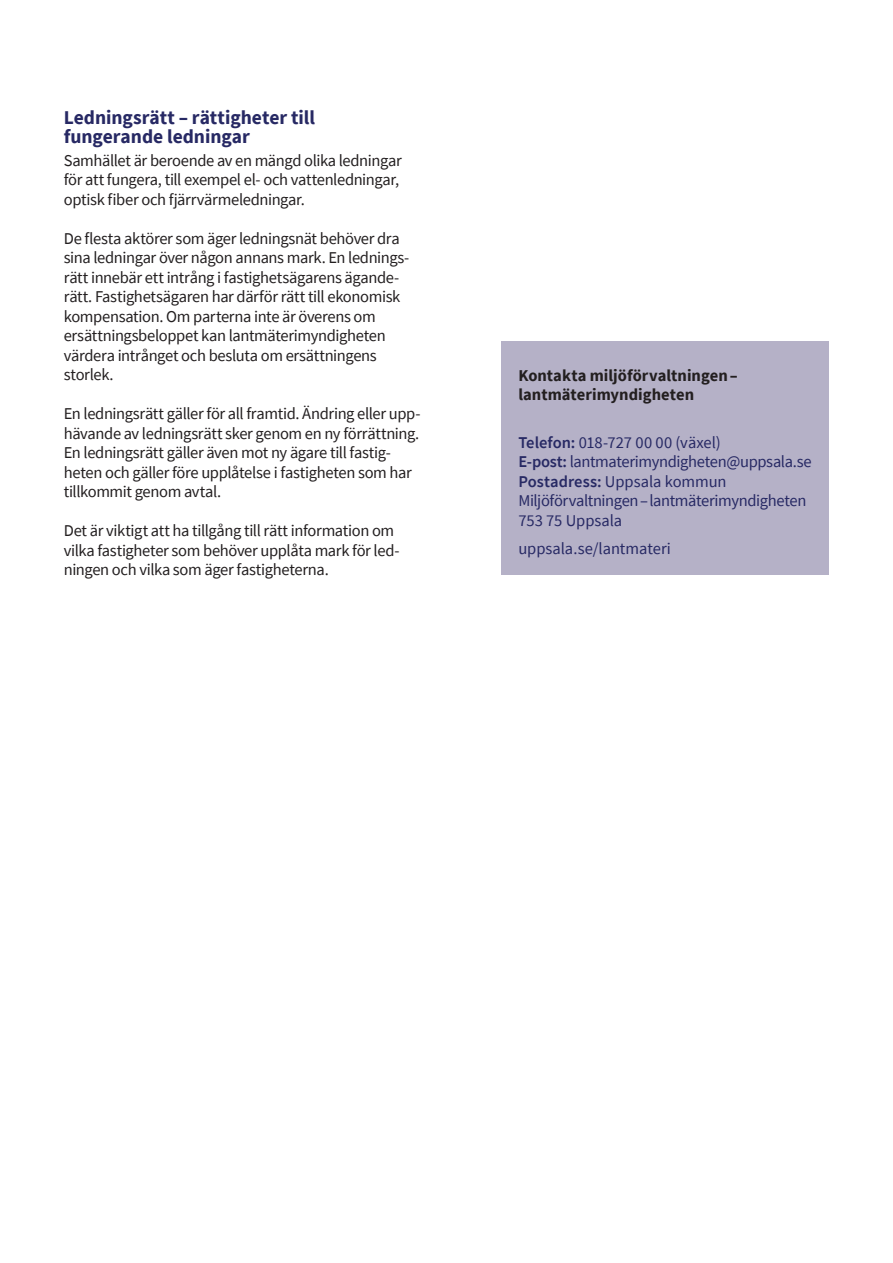
<style>
.page{position:relative;width:893px;height:1263px;background:#fff}
.page>*{position:absolute;margin:0;border:0;box-sizing:border-box;transform-origin:0 0}
.Mellanrubrik_13_bold{font:700 19.5px/19.5px "Source Sans Pro";color:#272964}
.Brödtext_11_13{font:16.5px/19.5px "Source Sans Pro";letter-spacing:-.02em;color:#231f20}
.Faktaruta_bröd{font:16.5px/19.5px "Source Sans Pro";letter-spacing:-.02em;color:#272964}
.Faktaruta_rubrik{font:700 16.5px/19.5px "Source Sans Pro";color:#231f20}
.s1{font-weight:600}
</style>
<div class="page">
<div style="left:501px;top:341px;width:328px;height:234px;background:#b5b1c7"></div>
<p class="Mellanrubrik_13_bold" style="left:64px;top:107px;width:253px">Ledningsrätt – rättigheter till fungerande ledningar</p>
<p class="Brödtext_11_13" style="left:64px;top:150px;width:339px">Samhället är beroende av en mängd olika ledningar för att fungera, till exempel el- och vattenledningar, optisk fiber och fjärrvärmeledningar.</p>
<p class="Brödtext_11_13" style="left:64px;top:228px;width:347px">De flesta aktörer som äger ledningsnät behöver dra sina ledningar över någon annans mark. En lednings&shy;rätt innebär ett intrång i fastighetsägarens ägande&shy;rätt. Fastighetsägaren har därför rätt till ekonomisk kompensation. Om parterna inte är överens om ersättningsbeloppet kan lantmäterimyndigheten</p>
<p class="Brödtext_11_13" style="left:64px;top:345px;width:314px">värdera intrånget och besluta om ersättningens</p>
<p class="Brödtext_11_13" style="left:64px;top:365px;width:51px">storlek.</p>
<p class="Brödtext_11_13" style="left:64px;top:404px;width:358px">En ledningsrätt gäller för all framtid. Ändring eller upp&shy;hävande av ledningsrätt sker genom en ny förrättning.<br>En ledningsrätt gäller även mot ny ägare till fastig&shy;heten och gäller före upplåtelse i fastigheten som har tillkommit genom avtal.</p>
<p class="Brödtext_11_13" style="left:64px;top:521px;width:332px">Det är viktigt att ha tillgång till rätt information om</p>
<p class="Brödtext_11_13" style="left:64px;top:540px;width:337px">vilka fastigheter som behöver upplåta mark för led&shy;ningen och vilka som äger fastigheterna.</p>
<p class="Faktaruta_rubrik" style="left:518px;top:365px;width:221px">Kontakta miljöförvaltningen– lantmäterimyndigheten</p>
<p class="Faktaruta_bröd" style="left:518px;top:432px;width:295px"><span class="s1">Telefon:</span> 018-727 00 00 (växel)<br><span class="s1">E-post:</span> lantmaterimyndigheten@uppsala.se <span class="s1">Postadress:</span> Uppsala kommun Miljöförvaltningen–lantmäterimyndigheten 753 75 Uppsala</p>
<p class="Faktaruta_bröd" style="left:518px;top:538px;width:154px">uppsala.se/lantmateri</p>
</div>
